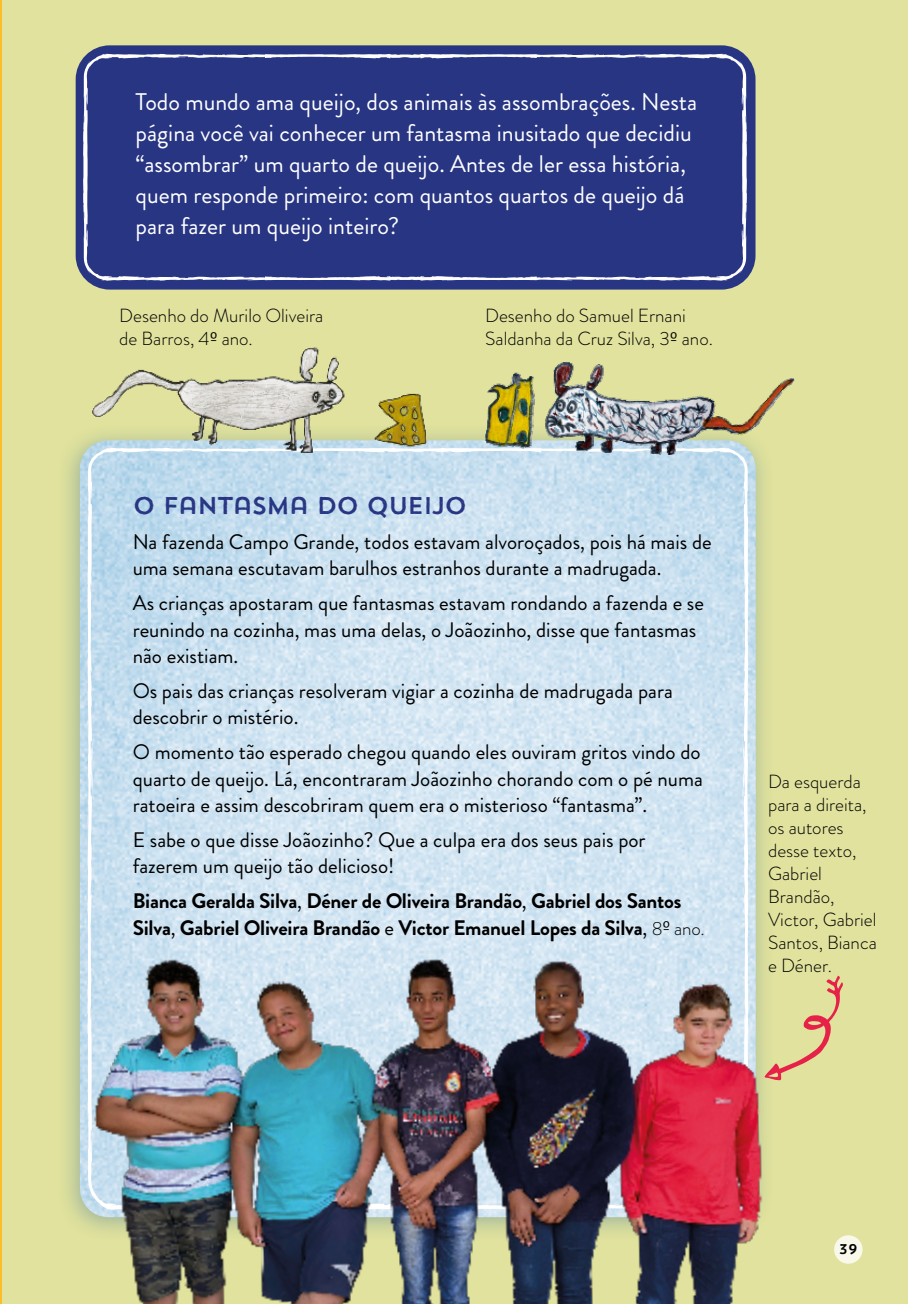
<style>
.page{position:relative;width:908px;height:1304px;background:#fff}
.page>*{position:absolute;margin:0;border:0;box-sizing:border-box;transform-origin:0 0}
.t1{font:24px/31px "Brandon Grotesque";color:#fff}
.t2{font:24px "Trend HM Sans W00 One";letter-spacing:-.06em;color:#283583}
.t3{font:21px/26.4px "Brandon Grotesque";color:#000}
.t4{font:700 21px/26.4px "Brandon Grotesque";letter-spacing:-.01em;color:#000}
.t5{font:300 19px/23px "Brandon Grotesque";color:#000}
.t6{font:14px "Trend HM Sans W00 One";color:#000}
.s1{font-family:"Calibri"}
.s2{font-weight:400}
.s3{font-weight:300;font-size:19px}
.s4{font-family:"Calibri";font-weight:300;font-size:19px}
</style>
<div class="page">
<div style="left:2px;top:0;width:905px;height:1304px;background:#e0e29d"></div>
<hr style="left:0;top:0;width:2px;height:1304px;background:#fbbd29">
<div style="left:76px;top:45px;width:679px;height:245px;background:#283583;border-radius:34px"></div>
<svg style="left:83px;top:203px;width:182px;height:78px"></svg>
<svg style="left:83px;top:54px;width:182px;height:149px"></svg>
<svg style="left:265px;top:203px;width:481px;height:78px"></svg>
<svg style="left:265px;top:54px;width:481px;height:149px"></svg>
<div style="left:57px;top:424px;width:716px;height:817px;background:#5d879b;opacity:.51"></div>
<svg style="left:87px;top:448px;width:207px;height:311px;fill:#c4ddee"></svg>
<svg style="left:294px;top:448px;width:454px;height:311px;fill:#cee2f1"></svg>
<svg style="left:87px;top:759px;width:207px;height:159px;fill:#cee2f1"></svg>
<svg style="left:294px;top:759px;width:454px;height:159px;fill:#d3e5f3"></svg>
<img style="left:92px;top:347px;width:334px;height:108px">
<img style="left:485px;top:362px;width:309px;height:92px">
<img style="left:60px;top:918px;width:720px;height:386px">
<svg style="left:763px;top:975px;width:79px;height:105px"></svg>
<svg style="left:833px;top:1235px;width:29px;height:29px"></svg>
<p class="t1" style="left:135px;top:87px;width:563px">Todo mundo ama queijo, dos animais às assombrações. Nesta página você vai conhecer um fantasma inusitado que decidiu “assombrar” um quarto de queijo. Antes de ler essa história, quem responde primeiro: com quantos quartos de queijo dá para fazer um queijo inteiro?</p>
<p class="t5" style="left:119px;top:304px;width:205px">Desenho do Murilo Oliveira de Barros, 4<span class="s1">º</span> ano.</p>
<p class="t5" style="left:485px;top:304px;width:229px">Desenho do Samuel Ernani<br>Saldanha da Cruz Silva, 3<span class="s1">º</span> ano.</p>
<p class="t2" style="left:133px;top:490px;width:336px">O FANTASMA DO QUEIJO</p>
<p class="t3" style="left:133px;top:529px;width:580px">Na fazenda Campo Grande, todos estavam alvoroçados, pois há mais de uma semana escutavam barulhos estranhos durante a madrugada.</p>
<p class="t3" style="left:133px;top:590px;width:572px">As crianças apostaram que fantasmas estavam rondando a fazenda e se reunindo na cozinha, mas uma delas, o Joãozinho, disse que fantasmas não existiam.</p>
<p class="t3" style="left:133px;top:678px;width:541px">Os pais das crianças resolveram vigiar a cozinha de madrugada para descobrir o mistério.</p>
<p class="t3" style="left:133px;top:739px;width:571px;text-align:justify">O momento tão esperado chegou quando eles ouviram gritos vindo do quarto de queijo. Lá, encontraram Joãozinho chorando com o pé numa ratoeira e assim descobriram quem era o misterioso “fantasma”.</p>
<p class="t3" style="left:133px;top:827px;width:514px">E sabe o que disse Joãozinho? Que a culpa era dos seus pais por fazerem um queijo tão delicioso!</p>
<p class="t4" style="left:133px;top:888px;width:573px">Bianca Geralda Silva<span class="s2">,</span> Déner de Oliveira Brandão<span class="s2">,</span> Gabriel dos Santos<br>Silva<span class="s2">,</span> Gabriel Oliveira Brandão <span class="s2">e</span> Victor Emanuel Lopes da Silva<span class="s2">,</span> <span class="s3">8</span><span class="s4">º</span> <span class="s3">ano.</span></p>
<p class="t5" style="left:767px;top:770px;width:110px">Da esquerda para a direita, os autores desse texto,<br>Gabriel<br>Brandão,<br>Victor, Gabriel<br>Santos, Bianca e Déner.</p>
<p class="t6" style="left:838px;top:1240px;width:21px">39</p>
</div>
